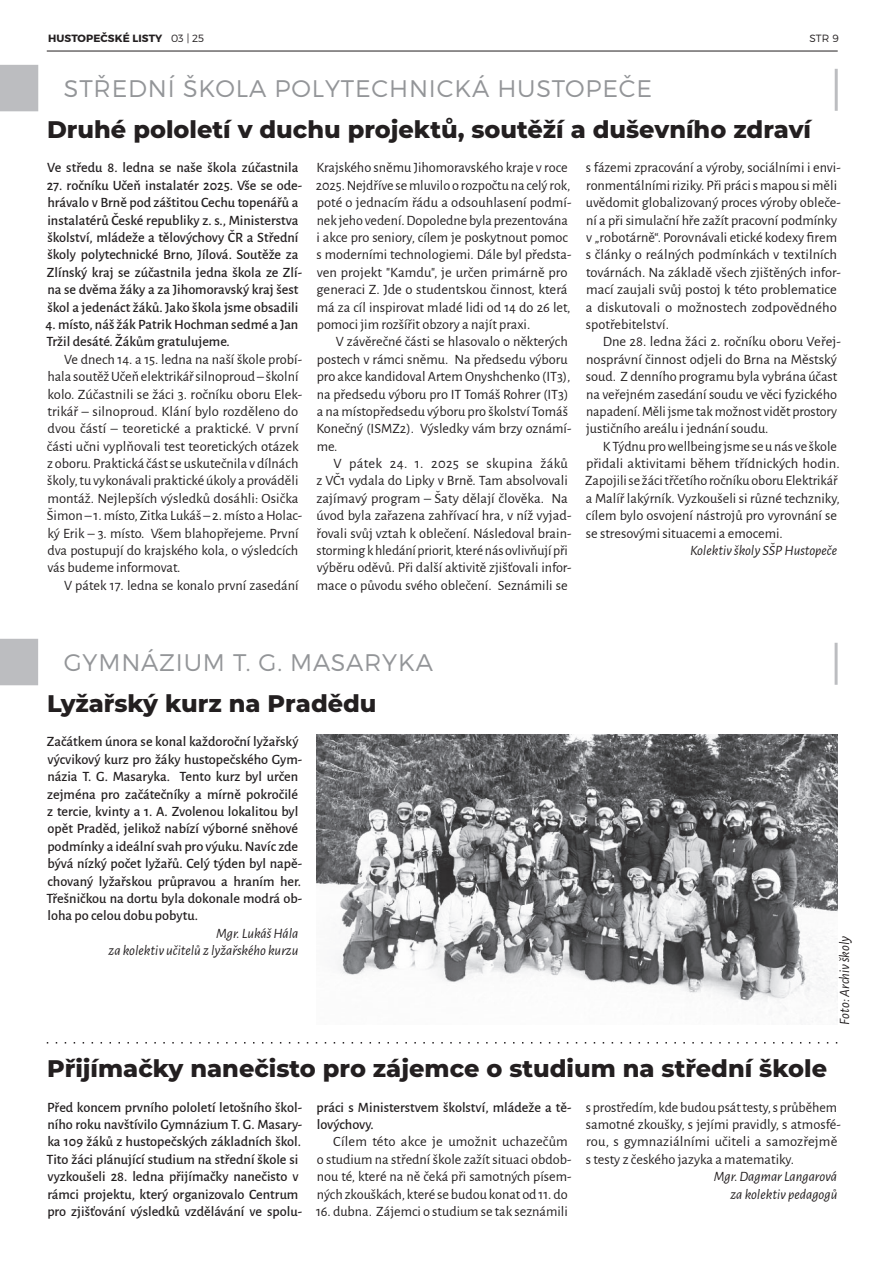
<style>
.page{position:relative;width:893px;height:1263px;background:#fff}
.page>*{position:absolute;margin:0;border:0;box-sizing:border-box;transform-origin:0 0}
.t1{font:800 24px "Montserrat";color:#231f20}
.t2{font:300 24px "Montserrat";letter-spacing:.035em;color:#939598}
.t3{font:14.25px/17.4px "Alegreya Sans";color:#231f20}
.t4{font:500 14.25px/17.4px "Alegreya Sans";color:#231f20}
.t5{font:italic 14.25px/17.4px "Alegreya Sans";color:#231f20;text-align:right}
.t6{font:700 10.5px "Montserrat";letter-spacing:.01em;color:#231f20}
.t7{font:300 10.5px "Montserrat";color:#231f20}
.s1{font-weight:300}
</style>
<div class="page">
<hr style="left:47px;top:51px;width:791px;height:1px;background:#231f20">
<div style="left:0;top:65px;width:38px;height:46px;background:#bcbdc0"></div>
<hr style="left:835px;top:69px;width:3px;height:42px;background:#bcbdc0">
<div style="left:0;top:639px;width:38px;height:46px;background:#bcbdc0"></div>
<hr style="left:835px;top:643px;width:3px;height:42px;background:#bcbdc0">
<svg style="left:47px;top:1042px;width:790px;height:1px"></svg>
<img style="left:316px;top:734px;width:522px;height:287px">
<p class="t6" style="left:48px;top:32px;width:157px">HUSTOPEČSKÉ LISTY <span class="s1">03 | 25</span></p>
<p class="t7" style="left:809px;top:32px;width:31px">STR 9</p>
<h1 class="t2" style="left:64px;top:74px;width:590px">STŘEDNÍ ŠKOLA POLYTECHNICKÁ HUSTOPEČE</h1>
<h1 class="t1" style="left:47px;top:118px;width:765px">Druhé pololetí v duchu projektů, soutěží a duševního zdraví</h1>
<p class="t4" style="left:47px;top:159px;width:253px">Ve středu 8. ledna se naše škola zúčastnila</p>
<p class="t4" style="left:47px;top:177px;width:257px">27. ročníku Učeň instalatér 2025. Vše se ode&shy;hrávalo v Brně pod záštitou Cechu topenářů a instalatérů České republiky z. s., Ministerstva školství, mládeže a tělovýchovy ČR a Střední školy polytechnické Brno, Jílová. Soutěže za Zlínský kraj se zúčastnila jedna škola ze Zlí&shy;na se dvěma žáky a za Jihomoravský kraj šest škol a jedenáct žáků. Jako škola jsme obsadili</p>
<p class="t4" style="left:46px;top:316px;width:254px">4. místo, náš žák Patrik Hochman sedmé a Jan<br>Tržil desáté. Žákům gratulujeme.</p>
<p class="t3" style="left:47px;top:351px;width:257px;text-indent:17px">Ve dnech 14. a 15. ledna na naší škole probí&shy;hala soutěž Učeň elektrikář silnoproud – školní kolo. Zúčastnili se žáci 3. ročníku oboru Elek&shy;trikář – silnoproud. Klání bylo rozděleno do dvou částí – teoretické a praktické. V první části učni vyplňovali test teoretických otázek z oboru. Praktická část se uskutečnila v dílnách školy, tu vykonávali praktické úkoly a prováděli montáž. Nejlepších výsledků dosáhli: Osička Šimon – 1. místo, Zitka Lukáš – 2. místo a Holac&shy;ký Erik – 3. místo. Všem blahopřejeme. První dva postupují do krajského kola, o výsledcích vás budeme informovat.</p>
<p class="t3" style="left:64px;top:577px;width:236px">V pátek 17. ledna se konalo první zasedání</p>
<p class="t3" style="left:586px;top:159px;width:256px">s fázemi zpracování a výroby, sociálními i envi&shy;ronmentálními riziky. Při práci s mapou si měli uvědomit globalizovaný proces výroby obleče&shy;ní a při simulační hře zažít pracovní podmínky v „robotárně“. Porovnávali etické kodexy firem s články o reálných podmínkách v textilních továrnách. Na základě všech zjištěných infor&shy;mací zaujali svůj postoj k této problematice a diskutovali o možnostech zodpovědného spotřebitelství.</p>
<p class="t3" style="left:586px;top:333px;width:256px;text-indent:17px">Dne 28. ledna žáci 2. ročníku oboru Veřej&shy;nosprávní činnost odjeli do Brna na Městský soud. Z denního programu byla vybrána účast na veřejném zasedání soudu ve věci fyzického napadení. Měli jsme tak možnost vidět prostory justičního areálu i jednání soudu.</p>
<p class="t3" style="left:585px;top:438px;width:256px;text-indent:17px">K Týdnu pro wellbeing jsme se u nás ve škole přidali aktivitami během třídnických hodin.<br>Zapojili se žáci třčetího ročníku oboru Elektrikář a Malíř lakýrník. Vyzkoušeli si různé techzniky, cílem bylo osvojení nástrojů pro vyrovnání se se stresovými situacemi a emocemi.</p>
<p class="t5" style="left:690px;top:542px;width:149px">Kolektiv školy SŠP Hustopeče</p>
<p class="t3" style="left:316px;top:159px;width:257px">Krajského sněmu Jihomoravského kraje v roce 2025. Nejdříve se mluvilo o rozpočtu na celý rok, poté o jednacím řádu a odsouhlasení podmí&shy;nek jeho vedení. Dopoledne byla prezentována i akce pro seniory, cílem je poskytnout pomoc s moderními technologiemi. Dále byl předsta&shy;ven projekt "Kamdu", je určen primárně pro generaci Z. Jde o studentskou činnost, která má za cíl inspirovat mladé lidi od 14 do 26 let, pomoci jim rozšířit obzory a najít praxi.</p>
<p class="t3" style="left:316px;top:333px;width:257px;text-indent:20px">V závěrečné části se hlasovalo o některých postech v rámci sněmu. Na předsedu výboru pro akce kandidoval Artem Onyshchenko (IT3), na předsedu výboru pro IT Tomáš Rohrer (IT3) a na místopředsedu výboru pro školství Tomáš Konečný (ISMZ2). Výsledky vám brzy oznámí&shy;me.</p>
<p class="t3" style="left:316px;top:455px;width:257px;text-indent:17px">V pátek 24. 1. 2025 se skupina žáků z VČ1 vydala do Lipky v Brně. Tam absolvovali zajímavý program – Šaty dělají člověka. Na úvod byla zařazena zahřívací hra, v níž vyjad&shy;řovali svůj vztah k oblečení. Následoval brain&shy;storming k hledání priorit, které nás ovlivňují při výběru oděvů. Při další aktivitě zjišťovali infor&shy;mace o původu svého oblečení. Seznámili se</p>
<h1 class="t2" style="left:64px;top:648px;width:371px">GYMNÁZIUM T. G. MASARYKA</h1>
<h1 class="t1" style="left:47px;top:692px;width:331px">Lyžařský kurz na Pradědu</h1>
<p class="t4" style="left:46px;top:733px;width:257px">Začátkem února se konal každoroční lyžařský výcvikový kurz pro žáky hustopečského Gym&shy;názia T. G. Masaryka. Tento kurz byl určen zejména pro začátečníky a mírně pokročilé z tercie, kvinty a 1. A. Zvolenou lokalitou byl opět Praděd, jelikož nabízí výborné sněhové podmínky a ideální svah pro výuku. Navíc zde bývá nízký počet lyžařů. Celý týden byl napě&shy;chovaný lyžařskou průpravou a hraním her.<br>Třešničkou na dortu byla dokonale modrá ob&shy;loha po celou dobu pobytu.</p>
<p class="t5" style="left:109px;top:925px;width:191px">Mgr. Lukáš Hála<br>za kolektiv učitelů z lyžařského kurzu</p>
<p class="t5" style="left:836px;top:1024px;width:91px;rotate:-90deg">Foto: Archiv školy</p>
<h1 class="t1" style="left:47px;top:1057px;width:782px">Přijímačky nanečisto pro zájemce o studium na střední škole</h1>
<p class="t4" style="left:46px;top:1098px;width:257px">Před koncem prvního pololetí letošního škol&shy;ního roku navštívilo Gymnázium T. G. Masary&shy;ka 109 žáků z hustopečských základních škol.<br>Tito žáci plánující studium na střední škole si vyzkoušeli 28. ledna přijímačky nanečisto v rámci projektu, který organizovalo Centrum pro zjišťování výsledků vzdělávání ve spolu-</p>
<p class="t4" style="left:317px;top:1098px;width:256px">práci s Ministerstvem školství, mládeže a tě&shy;lovýchovy.</p>
<p class="t3" style="left:586px;top:1098px;width:256px">s prostředím, kde budou psát testy, s průběhem samotné zkoušky, s jejími pravidly, s atmosfé&shy;rou, s gymnaziálními učiteli a samozřejmě s testy z českého jazyka a matematiky.</p>
<p class="t5" style="left:714px;top:1168px;width:125px">Mgr. Dagmar Langarová za kolektiv pedagogů</p>
<p class="t3" style="left:317px;top:1133px;width:256px;text-indent:17px">Cílem této akce je umožnit uchazečům o studium na střední škole zažít situaci obdob&shy;nou té, které na ně čeká při samotných písem&shy;ných zkouškách, které se budou konat od 11. do</p>
<p class="t3" style="left:316px;top:1203px;width:253px">16. dubna. Zájemci o studium se tak seznámili</p>
</div>
